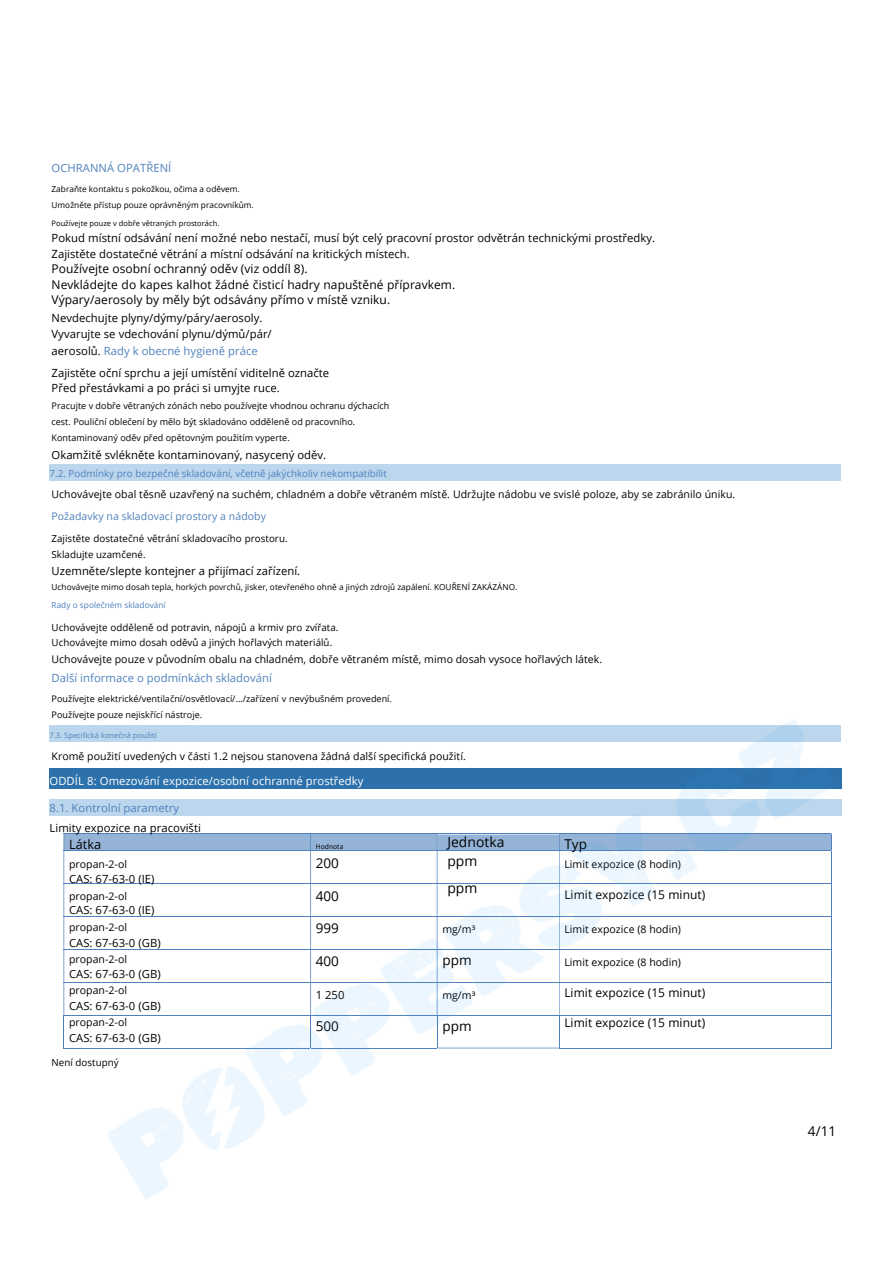
<style>
.page{position:relative;width:894px;height:1264px;background:#fff}
.page>*{position:absolute;margin:0;border:0;box-sizing:border-box;transform-origin:0 0}
.t1{font:13.95px/19.6px "Open Sans";letter-spacing:.005em;color:#000}
.t2{font:13.5px "Open Sans";letter-spacing:.005em;color:#000}
.t3{font:12.75px "Open Sans";letter-spacing:.005em;color:#000}
.t4{font:12px/15.8px "Open Sans";letter-spacing:.005em;color:#000}
.t5{font:11.25px/17px "Open Sans";letter-spacing:.005em;color:#000}
.t6{font:11.25px "Open Sans";letter-spacing:.005em;color:#4f81bc}
.t7{font:11.25px "Open Sans";letter-spacing:.005em;color:#fff}
.t8{font:10.5px "Open Sans";letter-spacing:.005em;color:#000}
.t9{font:10.5px "Open Sans";letter-spacing:.005em;color:#4f81bc}
.t10{font:9.75px/15.8px "Open Sans";letter-spacing:.005em;color:#000}
.t11{font:9.75px "Open Sans";letter-spacing:.005em;color:#4f81bc}
.t12{font:9px/15.8px "Open Sans";letter-spacing:.005em;color:#000}
.t13{font:8.25px/15.8px "Open Sans";letter-spacing:.005em;color:#000}
.t14{font:8.25px "Open Sans";letter-spacing:.005em;color:#4f81bc}
.t15{font:7.5px "Open Sans";letter-spacing:.005em;color:#000}
.t16{font:7.5px "Open Sans";letter-spacing:.005em;color:#4f81bc}
.t17{font:6.75px "Open Sans";letter-spacing:.005em;color:#000}
.s1{color:#4f81bc}
</style>
<div class="page">
<div style="left:50px;top:464px;width:791px;height:16px;background:#bbd6ed"></div>
<div style="left:50px;top:725px;width:791px;height:16px;background:#bbd6ed"></div>
<div style="left:50px;top:769px;width:791px;height:19px;background:#2c71ab"></div>
<div style="left:50px;top:799px;width:791px;height:16px;background:#bbd6ed"></div>
<div style="left:64px;top:834px;width:246px;height:16px;background:#94b3d6"></div>
<hr style="left:63px;top:833px;width:767px;height:1px;background:#4f81bc">
<svg style="left:63px;top:834px;width:1px;height:16px"></svg>
<hr style="left:63px;top:850px;width:767px;height:1px;background:#4f81bc">
<hr style="left:63px;top:851px;width:1px;height:32px;background:#4f81bc">
<hr style="left:63px;top:883px;width:767px;height:1px;background:#4f81bc">
<hr style="left:63px;top:884px;width:1px;height:32px;background:#4f81bc">
<hr style="left:63px;top:916px;width:767px;height:1px;background:#4f81bc">
<hr style="left:63px;top:916px;width:1px;height:32px;background:#4f81bc">
<hr style="left:63px;top:948px;width:767px;height:1px;background:#4f81bc">
<hr style="left:63px;top:949px;width:1px;height:32px;background:#4f81bc">
<hr style="left:63px;top:981px;width:767px;height:1px;background:#4f81bc">
<hr style="left:63px;top:982px;width:1px;height:32px;background:#4f81bc">
<hr style="left:63px;top:1014px;width:767px;height:1px;background:#4f81bc">
<hr style="left:63px;top:1015px;width:1px;height:33px;background:#4f81bc">
<hr style="left:63px;top:1047px;width:247px;height:1px;background:#4f81bc">
<img style="left:104px;top:720px;width:732px;height:479px">
<p class="t6" style="left:52px;top:160px;width:121px">OCHRANNÁ OPATŘENÍ</p>
<p class="t13" style="left:52px;top:181px;width:204px">Zabraňte kontaktu s pokožkou, očima a oděvem.<br>Umožněte přístup pouze oprávněným pracovníkům.</p>
<p class="t15" style="left:52px;top:217px;width:169px">Používejte pouze v dobře větraných prostorách.</p>
<p class="t4" style="left:52px;top:260px;width:405px">Používejte osobní ochranný oděv (viz oddíl 8).<br>Nevkládejte do kapes kalhot žádné čisticí hadry napuštěné přípravkem.<br>Výpary/aerosoly by měly být odsávány přímo v místě vzniku.</p>
<p class="t5" style="left:52px;top:230px;width:605px;line-height:15.8px">Pokud místní odsávání není možné nebo nestačí, musí být celý pracovní prostor odvětrán technickými prostředky.<br>Zajistěte dostatečné větrání a místní odsávání na kritických místech.</p>
<p class="t5" style="left:52px;top:309px;width:222px">Nevdechujte plyny/dýmy/páry/aerosoly.<br>Vyvarujte se vdechování plynu/dýmů/pár/ aerosolů. <span class="s1">Rady k obecné hygieně práce</span></p>
<p class="t5" style="left:52px;top:364px;width:279px;line-height:15.8px">Zajistěte oční sprchu a její umístění viditelně označte<br>Před přestávkami a po práci si umyjte ruce.</p>
<p class="t12" style="left:52px;top:398px;width:339px">Pracujte v dobře větraných zónách nebo používejte vhodnou ochranu dýchacích cest. Pouliční oblečení by mělo být skladováno odděleně od pracovního.<br>Kontaminovaný oděv před opětovným použitím vyperte.</p>
<p class="t5" style="left:52px;top:446px;width:276px">Okamžitě svlékněte kontaminovaný, nasycený oděv.</p>
<p class="t11" style="left:50px;top:467px;width:338px">7.2. Podmínky pro bezpečné skladování, včetně jakýchkoliv nekompatibilit</p>
<p class="t8" style="left:52px;top:487px;width:685px">Uchovávejte obal těsně uzavřený na suchém, chladném a dobře větraném místě. Udržujte nádobu ve svislé poloze, aby se zabránilo úniku.</p>
<p class="t9" style="left:52px;top:508px;width:216px">Požadavky na skladovací prostory a nádoby</p>
<p class="t10" style="left:52px;top:530px;width:237px">Zajistěte dostatečné větrání skladovacího prostoru.<br>Skladujte uzamčené.</p>
<p class="t5" style="left:52px;top:562px;width:250px">Uzemněte/slepte kontejner a přijímací zařízení.</p>
<p class="t13" style="left:52px;top:578px;width:467px">Uchovávejte mimo dosah tepla, horkých povrchů, jisker, otevřeného ohně a jiných zdrojů zapálení. KOUŘENÍ ZAKÁZÁNO.</p>
<p class="t14" style="left:52px;top:599px;width:116px">Rady o společném skladování</p>
<p class="t10" style="left:52px;top:619px;width:288px">Uchovávejte odděleně od potravin, nápojů a krmiv pro zvířata.<br>Uchovávejte mimo dosah oděvů a jiných hořlavých materiálů.</p>
<p class="t8" style="left:52px;top:652px;width:552px">Uchovávejte pouze v původním obalu na chladném, dobře větraném místě, mimo dosah vysoce hořlavých látek.</p>
<p class="t6" style="left:52px;top:670px;width:222px">Další informace o podmínkách skladování</p>
<p class="t12" style="left:52px;top:690px;width:342px">Používejte elektrické/ventilační/osvětlovací/.../zařízení v nevýbušném provedení.<br>Používejte pouze nejiskřící nástroje.</p>
<p class="t16" style="left:50px;top:730px;width:109px">7.3. Specifická konečná použití</p>
<p class="t8" style="left:52px;top:749px;width:415px">Kromě použití uvedených v části 1.2 nejsou stanovena žádná další specifická použití.</p>
<p class="t7" style="left:50px;top:773px;width:315px">ODDÍL 8: Omezování expozice/osobní ochranné prostředky</p>
<p class="t6" style="left:50px;top:800px;width:131px">8.1. Kontrolní parametry</p>
<p class="t5" style="left:50px;top:819px;width:153px">Limity expozice na pracovišti</p>
<p class="t3" style="left:69px;top:835px;width:34px">Látka</p>
<p class="t17" style="left:315px;top:842px;width:29px">Hodnota</p>
<p class="t2" style="left:315px;top:853px;width:25px">200</p>
<p class="t2" style="left:315px;top:886px;width:25px">400</p>
<p class="t2" style="left:315px;top:918px;width:25px">999</p>
<p class="t2" style="left:315px;top:951px;width:25px">400</p>
<p class="t8" style="left:69px;top:856px;width:59px">propan-2-ol</p>
<p class="t5" style="left:69px;top:869px;width:87px">CAS: 67-63-0 (IE)</p>
<p class="t8" style="left:69px;top:888px;width:59px">propan-2-ol</p>
<p class="t5" style="left:69px;top:901px;width:87px">CAS: 67-63-0 (IE)</p>
<p class="t8" style="left:69px;top:919px;width:59px">propan-2-ol</p>
<p class="t5" style="left:69px;top:934px;width:93px">CAS: 67-63-0 (GB)</p>
<p class="t8" style="left:69px;top:951px;width:59px">propan-2-ol</p>
<p class="t5" style="left:69px;top:965px;width:93px">CAS: 67-63-0 (GB)</p>
<p class="t8" style="left:69px;top:982px;width:59px">propan-2-ol</p>
<p class="t5" style="left:69px;top:997px;width:93px">CAS: 67-63-0 (GB)</p>
<p class="t8" style="left:69px;top:1014px;width:59px">propan-2-ol</p>
<p class="t5" style="left:69px;top:1028px;width:93px">CAS: 67-63-0 (GB)</p>
<p class="t5" style="left:315px;top:986px;width:30px">1 250</p>
<p class="t2" style="left:315px;top:1016px;width:25px">500</p>
<p class="t10" style="left:52px;top:1054px;width:69px">Není dostupný</p>
<p class="t1" style="left:447px;top:831px;width:59px">Jednotka ppm</p>
<p class="t1" style="left:447px;top:877px;width:32px">ppm</p>
<p class="t8" style="left:442px;top:922px;width:34px">mg/m³</p>
<p class="t2" style="left:442px;top:950px;width:31px">ppm</p>
<p class="t8" style="left:442px;top:987px;width:34px">mg/m³</p>
<p class="t2" style="left:442px;top:1016px;width:31px">ppm</p>
<p class="t2" style="left:564px;top:834px;width:24px">Typ</p>
<p class="t8" style="left:564px;top:856px;width:118px">Limit expozice (8 hodin)</p>
<p class="t4" style="left:564px;top:886px;width:142px">Limit expozice (15 minut)</p>
<p class="t8" style="left:564px;top:922px;width:118px">Limit expozice (8 hodin)</p>
<p class="t8" style="left:564px;top:954px;width:118px">Limit expozice (8 hodin)</p>
<p class="t4" style="left:564px;top:984px;width:142px">Limit expozice (15 minut)</p>
<p class="t4" style="left:564px;top:1014px;width:142px">Limit expozice (15 minut)</p>
<p class="t2" style="left:807px;top:1121px;width:30px">4/11</p>
</div>
